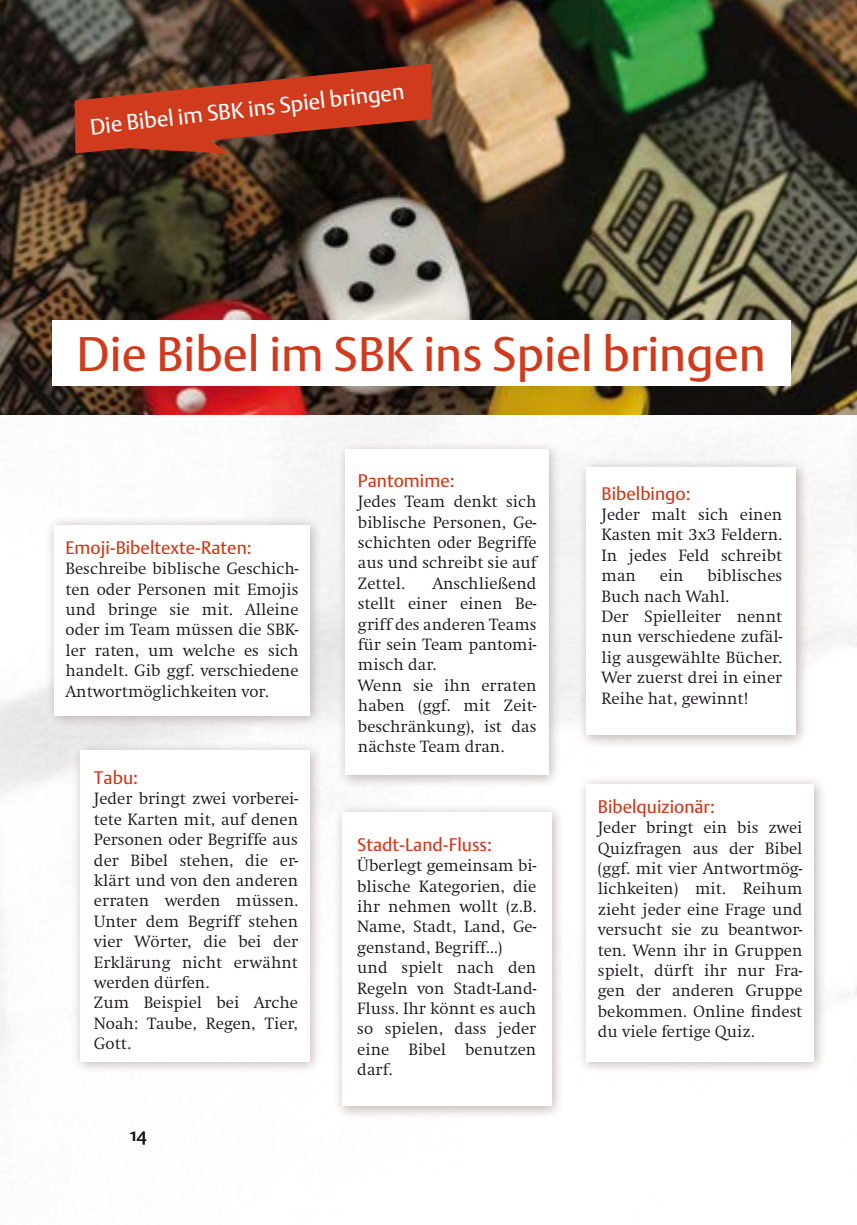
<style>
.page{position:relative;width:857px;height:1225px;background:#fff}
.page>*{position:absolute;margin:0;border:0;box-sizing:border-box;transform-origin:0 0}
.t1{font:48px "DTL Argo ST";color:#cf3b1c}
.AHA-Text_einfach{font:22px "DTL Argo ST";color:#fff}
.t2{font:18px "DTL Argo ST";color:#cf3b1c}
.t3{font:18px "DTL Argo ST";color:#1a171c}
.t4{font:300 17px/20.4px "Swift";color:#1a171c;text-align:justify}
</style>
<div class="page">
<img style="left:0;top:0;width:856px;height:415px">
<svg style="left:75px;top:64px;width:375px;height:90px;background:#8f331c"></svg>
<div style="left:52px;top:320px;width:738px;height:66px;background:#fff"></div>
<div style="left:40px;top:511px;width:283px;height:218px;background:#fff;opacity:.56"></div>
<div style="left:54px;top:524px;width:255px;height:191px;background:#fff"></div>
<div style="left:66px;top:736px;width:257px;height:339px;background:#fff;opacity:.56"></div>
<div style="left:80px;top:750px;width:229px;height:311px;background:#fff"></div>
<div style="left:572px;top:770px;width:255px;height:305px;background:#fff;opacity:.56"></div>
<div style="left:586px;top:784px;width:227px;height:277px;background:#fff"></div>
<div style="left:572px;top:453px;width:237px;height:296px;background:#fff;opacity:.56"></div>
<div style="left:586px;top:467px;width:209px;height:268px;background:#fff"></div>
<div style="left:328px;top:798px;width:237px;height:321px;background:#fff;opacity:.56"></div>
<div style="left:342px;top:812px;width:209px;height:294px;background:#fff"></div>
<div style="left:331px;top:436px;width:231px;height:353px;background:#fff;opacity:.56"></div>
<div style="left:345px;top:450px;width:203px;height:325px;background:#fff"></div>
<p class="AHA-Text_einfach" style="left:89px;top:112px;width:317px;rotate:-6deg">Die Bibel im SBK ins Spiel bringen</p>
<p class="t1" style="left:77px;top:325px;width:690px">Die Bibel im SBK ins Spiel bringen</p>
<p class="t2" style="left:65px;top:537px;width:188px">Emoji-Bibeltexte-Raten:</p>
<p class="t4" style="left:65px;top:559px;width:234px">Beschreibe biblische Geschich&shy;ten oder Personen mit Emojis und bringe sie mit. Alleine oder im Team müssen die SBK&shy;ler raten, um welche es sich handelt. Gib ggf. verschiedene Antwortmöglichkeiten vor.</p>
<p class="t2" style="left:94px;top:767px;width:46px">Tabu:</p>
<p class="t4" style="left:94px;top:789px;width:205px">Jeder bringt zwei vorberei&shy;tete Karten mit, auf denen Personen oder Begriffe aus der Bibel stehen, die er&shy;klärt und von den anderen erraten werden müssen.<br>Unter dem Begriff stehen vier Wörter, die bei der Erklärung nicht erwähnt werden dürfen.</p>
<p class="t4" style="left:94px;top:993px;width:205px">Zum Beispiel bei Arche Noah: Taube, Regen, Tier, Gott.</p>
<p class="t3" style="left:130px;top:1123px;width:18px">14</p>
<p class="t2" style="left:358px;top:469px;width:98px">Pantomime:</p>
<p class="t4" style="left:358px;top:491px;width:180px">Jedes Team denkt sich biblische Personen, Ge&shy;schichten oder Begriffe aus und schreibt sie auf Zettel.</p>
<p class="t4" style="left:358px;top:573px;width:180px;text-indent:74px">Anschließend stellt einer einen Be&shy;griff des anderen Teams für sein Team pantomi&shy;misch dar.</p>
<p class="t4" style="left:358px;top:675px;width:180px">Wenn sie ihn erraten haben (ggf. mit Zeit&shy;beschränkung), ist das nächste Team dran.</p>
<p class="t2" style="left:357px;top:833px;width:136px">Stadt-Land-Fluss:</p>
<p class="t4" style="left:357px;top:855px;width:180px">Überlegt gemeinsam bi&shy;blische Kategorien, die ihr nehmen wollt (z.B.<br>Name, Stadt, Land, Ge&shy;genstand, Begriff…)</p>
<p class="t4" style="left:357px;top:957px;width:180px">und spielt nach den Regeln von Stadt-Land-Fluss. Ihr könnt es auch so spielen, dass jeder eine Bibel benutzen darf.</p>
<p class="t2" style="left:601px;top:482px;width:91px">Bibelbingo:</p>
<p class="t4" style="left:601px;top:504px;width:182px">Jeder malt sich einen Kasten mit 3x3 Feldern.<br>In jedes Feld schreibt man</p>
<p class="t4" style="left:601px;top:566px;width:182px;text-indent:106px">biblisches<br>Buch nach Wahl.</p>
<p class="t4" style="left:601px;top:606px;width:182px">Der Spielleiter nennt nun verschiedene zufäl&shy;lig ausgewählte Bücher.<br>Wer zuerst drei in einer Reihe hat, gewinnt!</p>
<p class="t4" style="left:659px;top:566px;width:25px">ein</p>
<p class="t2" style="left:597px;top:795px;width:119px">Bibelquizionär:</p>
<p class="t4" style="left:597px;top:817px;width:206px">Jeder bringt ein bis zwei Quizfragen aus der Bibel (ggf. mit vier Antwortmög&shy;lichkeiten) mit. Reihum zieht jeder eine Frage und versucht sie zu beantwor&shy;ten. Wenn ihr in Gruppen spielt, dürft ihr nur Fra&shy;gen der anderen Gruppe bekommen. Online findest du viele fertige Quiz.</p>
</div>
